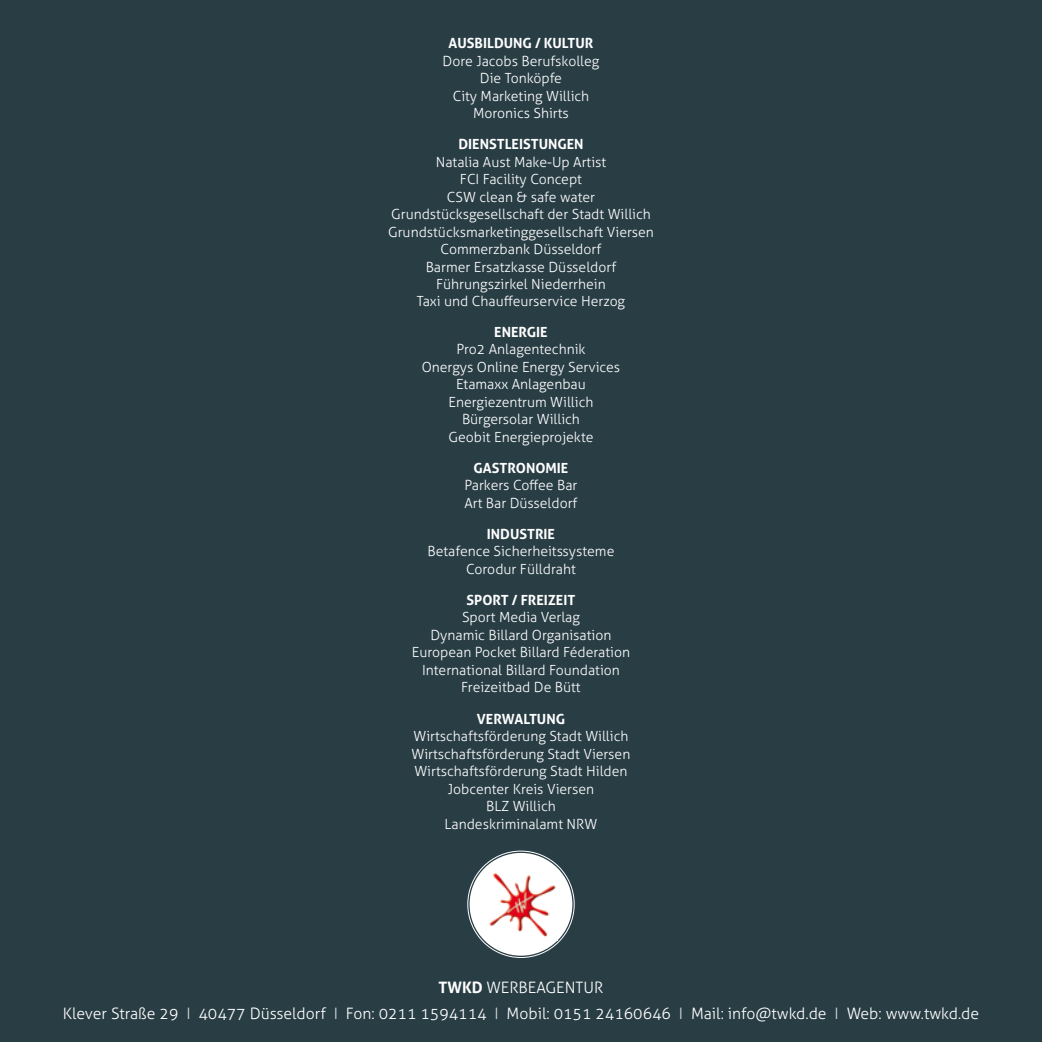
<style>
.page{position:relative;width:1042px;height:1042px;background:#293d45}
.page>*{position:absolute;margin:0;border:0;box-sizing:border-box;transform-origin:0 0}
.t1{font:300 15.75px/26.2px "Aller";color:#fff;text-align:center}
.t2{font:300 14px/17.5px "Aller";color:#fff;text-align:center}
.t3{font:700 14px "Aller";color:#fff}
.s1{font-weight:700}
.s2{color:#d4d6d7}
</style>
<div class="page">
<div style="left:469px;top:853px;width:103px;height:102px;background:#fff;border-radius:50%"></div>
<img style="left:489px;top:872px;width:69px;height:69px">
<p class="t3" style="left:449px;top:34px;width:146px">AUSBILDUNG / KULTUR</p>
<p class="t2" style="left:443px;top:52px;width:158px">Dore Jacobs Berufskolleg<br>Die Tonköpfe<br>City Marketing Willich<br>Moronics Shirts</p>
<p class="t3" style="left:458px;top:135px;width:127px">DIENSTLEISTUNGEN</p>
<p class="t2" style="left:388px;top:153px;width:267px">Natalia Aust Make-Up Artist<br>FCI Facility Concept<br>CSW clean &amp; safe water<br>Grundstücksgesellschaft der Stadt Willich<br>Grundstücksmarketinggesellschaft Viersen<br>Commerzbank Düsseldorf<br>Barmer Ersatzkasse Düsseldorf<br>Führungszirkel Niederrhein<br>Taxi und Chauffeurservice Herzog</p>
<p class="t3" style="left:494px;top:323px;width:55px">ENERGIE</p>
<p class="t2" style="left:422px;top:340px;width:200px">Pro2 Anlagentechnik<br>Onergys Online Energy Services<br>Etamaxx Anlagenbau<br>Energiezentrum Willich<br>Bürgersolar Willich<br>Geobit Energieprojekte</p>
<p class="t3" style="left:473px;top:459px;width:96px">GASTRONOMIE</p>
<p class="t2" style="left:464px;top:476px;width:115px;text-align:left">Parkers Coffee Bar<br>Art Bar Düsseldorf</p>
<p class="t3" style="left:487px;top:525px;width:70px">INDUSTRIE</p>
<p class="t2" style="left:427px;top:542px;width:188px">Betafence Sicherheitssysteme<br>Corodur Fülldraht</p>
<p class="t3" style="left:466px;top:591px;width:110px">SPORT / FREIZEIT</p>
<p class="t2" style="left:412px;top:608px;width:220px">Sport Media Verlag<br>Dynamic Billard Organisation<br>European Pocket Billard Féderation<br>International Billard Foundation<br>Freizeitbad De Bütt</p>
<p class="t3" style="left:477px;top:710px;width:90px">VERWALTUNG</p>
<p class="t2" style="left:411px;top:727px;width:220px">Wirtschaftsförderung Stadt Willich<br>Wirtschaftsförderung Stadt Viersen<br>Wirtschaftsförderung Stadt Hilden<br>Jobcenter Kreis Viersen<br>BLZ Willich<br>Landeskriminalamt NRW</p>
<p class="t1" style="left:63px;top:974px;width:918px"><span class="s1">TWKD</span> WERBEAGENTUR<br>Klever Straße 29 <span class="s2">I</span> 40477 Düsseldorf <span class="s2">I</span> Fon: 0211 1594114 <span class="s2">I</span> Mobil: 0151 24160646 <span class="s2">I</span> Mail: info@twkd.de <span class="s2">I</span> Web: www.twkd.de</p>
</div>
